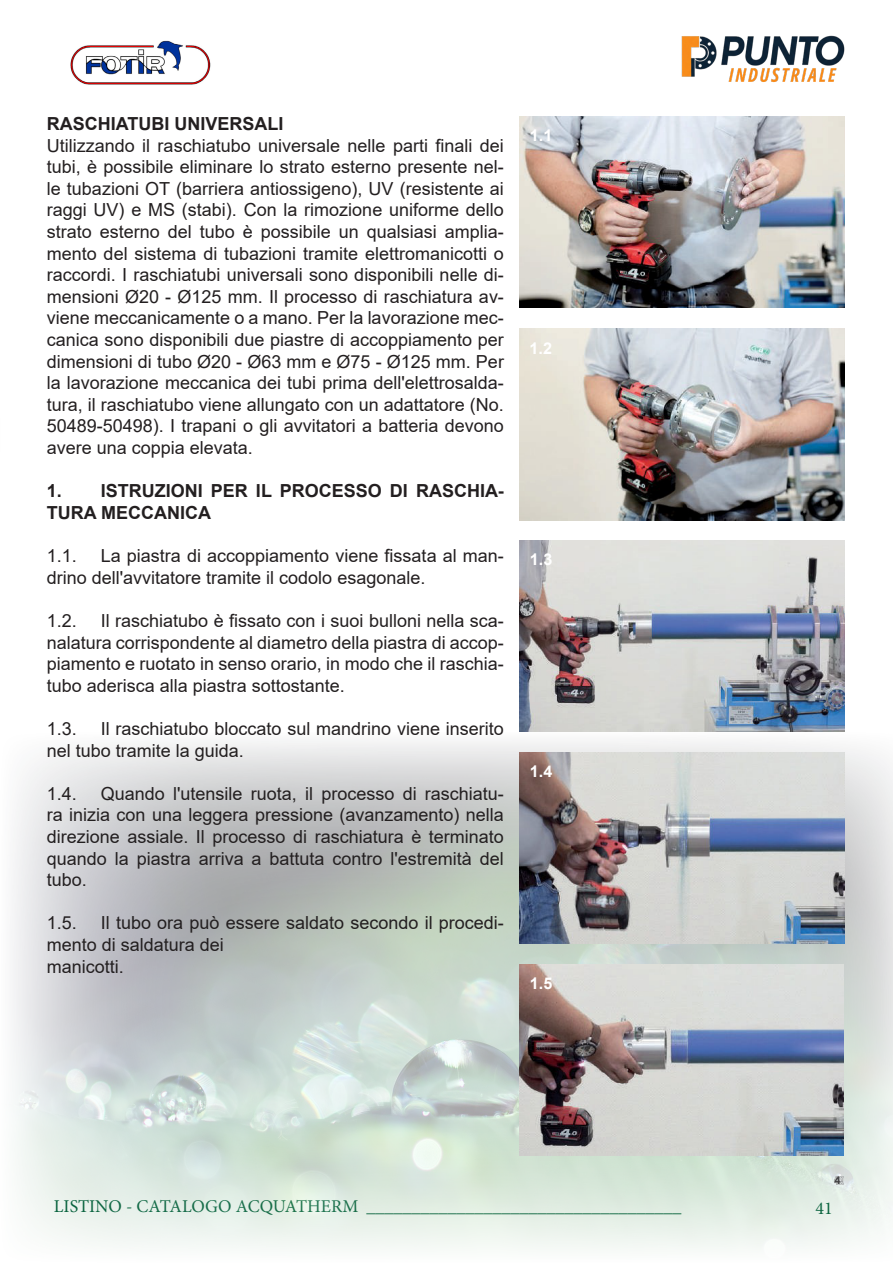
<style>
.page{position:relative;width:893px;height:1263px;background:#fff}
.page>*{position:absolute;margin:0;border:0;box-sizing:border-box;transform-origin:0 0}
.t1{font:18px/21.6px "Arial";color:#231f20;text-align:justify}
.t2{font:700 18px/21.6px "Arial";color:#231f20}
.t3{font:18px "Minion Pro";color:#005e3b}
.t4{font:700 16.2px "Arial";color:#fff}
.t5{font:700 10.8px "Arial";color:#414042}
</style>
<div class="page">
<img style="left:70px;top:40px;width:141px;height:45px">
<svg style="left:13px;top:731px;width:880px;height:517px"></svg>
<img style="left:681px;top:35px;width:164px;height:48px">
<img style="left:519px;top:752px;width:325px;height:192px">
<img style="left:520px;top:964px;width:323px;height:191px">
<img style="left:519px;top:116px;width:325px;height:191px">
<img style="left:519px;top:329px;width:325px;height:191px">
<img style="left:519px;top:540px;width:325px;height:192px">
<svg style="left:834px;top:1177px;width:10px;height:7px"></svg>
<p class="t2" style="left:47px;top:113px;width:238px">RASCHIATUBI UNIVERSALI</p>
<p class="t1" style="left:47px;top:134px;width:459px">Utilizzando il raschiatubo universale nelle parti finali dei tubi, è possibile eliminare lo strato esterno presente nel&shy;le tubazioni OT (barriera antiossigeno), UV (resistente ai raggi UV) e MS (stabi). Con la rimozione uniforme dello strato esterno del tubo è possibile un qualsiasi amplia&shy;mento del sistema di tubazioni tramite elettromanicotti o raccordi. I raschiatubi universali sono disponibili nelle di&shy;mensioni Ø20 - Ø125 mm. Il processo di raschiatura av&shy;viene meccanicamente o a mano. Per la lavorazione mec&shy;canica sono disponibili due piastre di accoppiamento per dimensioni di tubo Ø20 - Ø63 mm e Ø75 - Ø125 mm. Per la lavorazione meccanica dei tubi prima dell'elettrosalda&shy;tura, il raschiatubo viene allungato con un adattatore (No.<br>50489-50498). I trapani o gli avvitatori a batteria devono avere una coppia elevata.</p>
<p class="t2" style="left:47px;top:480px;width:459px">1. ISTRUZIONI PER IL PROCESSO DI RASCHIA-<br>TURA MECCANICA</p>
<p class="t1" style="left:47px;top:545px;width:32px">1.1.</p>
<p class="t1" style="left:47px;top:545px;width:459px;text-indent:54px">La piastra di accoppiamento viene fissata al man&shy;drino dell'avvitatore tramite il codolo esagonale.</p>
<p class="t1" style="left:47px;top:610px;width:32px">1.2.</p>
<p class="t1" style="left:47px;top:610px;width:459px;text-indent:54px">Il raschiatubo è fissato con i suoi bulloni nella sca&shy;nalatura corrispondente al diametro della piastra di accop&shy;piamento e ruotato in senso orario, in modo che il raschia&shy;tubo aderisca alla piastra sottostante.</p>
<p class="t1" style="left:47px;top:718px;width:32px">1.3.</p>
<p class="t1" style="left:47px;top:718px;width:459px;text-indent:54px">Il raschiatubo bloccato sul mandrino viene inserito nel tubo tramite la guida.</p>
<p class="t1" style="left:47px;top:782px;width:32px">1.4.</p>
<p class="t1" style="left:47px;top:782px;width:459px;text-indent:54px">Quando l'utensile ruota, il processo di raschiatu&shy;ra inizia con una leggera pressione (avanzamento) nella direzione assiale. Il processo di raschiatura è terminato quando la piastra arriva a battuta contro l'estremità del tubo.</p>
<p class="t1" style="left:47px;top:912px;width:32px">1.5.</p>
<p class="t1" style="left:47px;top:912px;width:459px;text-indent:54px">Il tubo ora può essere saldato secondo il procedi&shy;mento di saldatura dei</p>
<p class="t1" style="left:47px;top:955px;width:79px">manicotti.</p>
<p class="t4" style="left:530px;top:124px;width:24px">1.1</p>
<p class="t4" style="left:529px;top:337px;width:24px">1.2</p>
<p class="t4" style="left:530px;top:548px;width:24px">1.3</p>
<p class="t4" style="left:530px;top:759px;width:24px">1.4</p>
<p class="t4" style="left:530px;top:972px;width:24px">1.5</p>
<p class="t5" style="left:834px;top:1172px;width:8px">4</p>
<p class="t3" style="left:54px;top:1194px;width:629px">LISTINO - CATALOGO ACQUATHERM ___________________________________</p>
<p class="t3" style="left:815px;top:1196px;width:19px">41</p>
</div>
